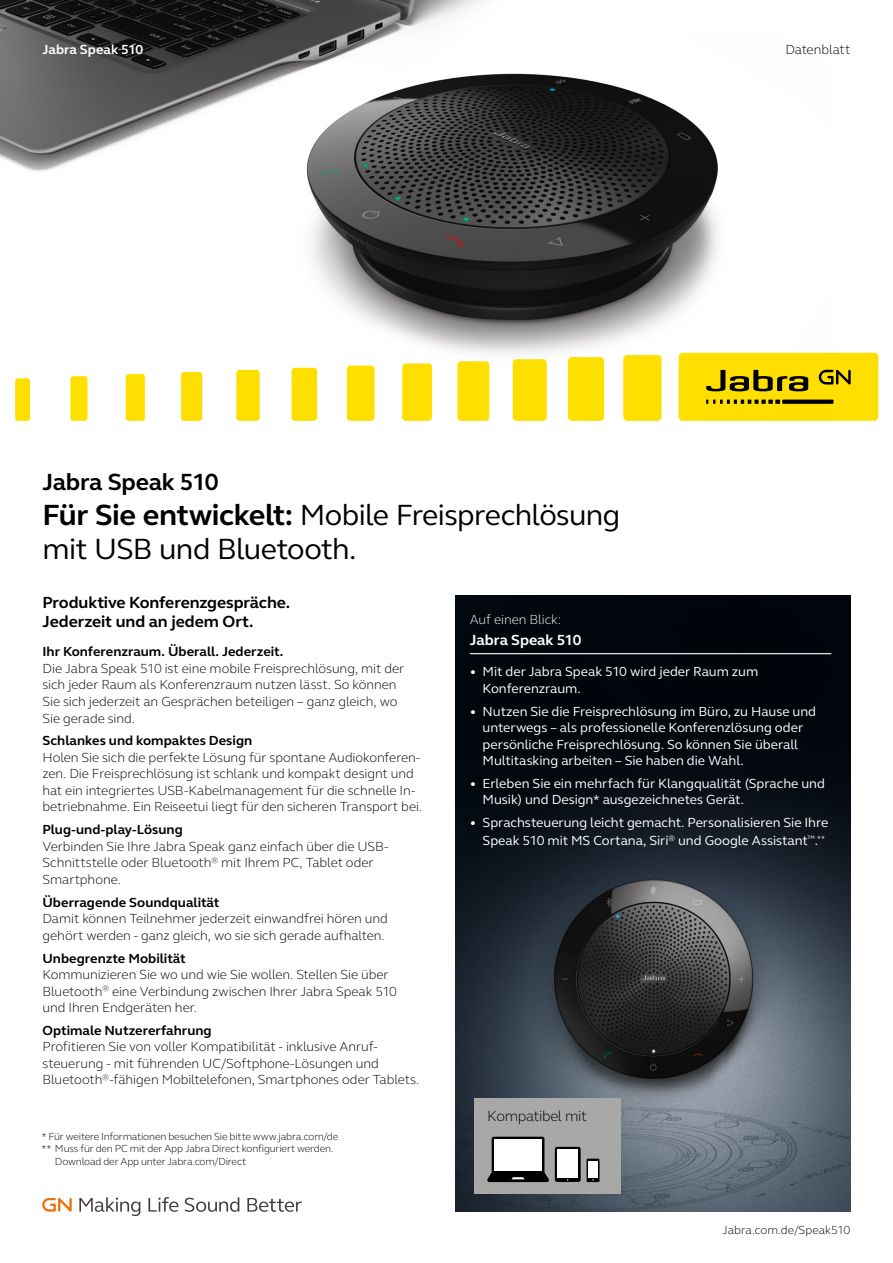
<style>
.page{position:relative;width:893px;height:1263px;background:#fff}
.page>*{position:absolute;margin:0;border:0;box-sizing:border-box;transform-origin:0 0}
.t1{font:30px/34.5px "GN Elliot";letter-spacing:-.02em;color:#000}
.t2{font:700 24px "GN Elliot";letter-spacing:-.01em;color:#000}
.jabra_subheader_new{font:700 16.5px/19.5px "GN Elliot";letter-spacing:-.005em;color:#000}
.t3{font:700 15px "GN Elliot";letter-spacing:-.005em;color:#fff}
.jabra_body_copy{font:300 15px "GN Elliot";letter-spacing:-.02em;color:#000}
.jabra_body_bold{font:300 13.5px/16.5px "GN Elliot";letter-spacing:-.005em;color:#000}
.t4{font:13.5px/16.5px "GN Elliot";letter-spacing:-.005em;color:#fff}
.t5{font:300 13.5px "GN Elliot";letter-spacing:-.005em;color:#fff}
.t6{font:700 13.5px "GN Elliot";color:#fff}
.jabra_table_copy{font:300 12px "GN Elliot";color:#000}
.jabra_body_copy-2{font:300 10.5px "GN Elliot";letter-spacing:-.015em;color:#000}
.s1{font-weight:700}
</style>
<div class="page">
<img style="left:0;top:0;width:879px;height:421px">
<img style="left:455px;top:595px;width:395px;height:617px">
<img style="left:800px;top:857px;width:39px;height:279px">
<img style="left:487px;top:857px;width:313px;height:279px">
<svg style="left:42px;top:1198px;width:30px;height:13px"></svg>
<svg style="left:79px;top:1197px;width:61px;height:19px"></svg>
<svg style="left:148px;top:1197px;width:30px;height:15px"></svg>
<svg style="left:185px;top:1197px;width:54px;height:15px"></svg>
<svg style="left:247px;top:1198px;width:55px;height:14px"></svg>
<hr style="left:470px;top:653px;width:361px;height:1px;background:#fff">
<div style="left:15px;top:378px;width:15px;height:43px;background:#ffdf00;border-radius:3px"></div>
<div style="left:70px;top:376px;width:17px;height:45px;background:#ffdf00;border-radius:3px"></div>
<div style="left:126px;top:374px;width:19px;height:47px;background:#ffdf00;border-radius:3px"></div>
<div style="left:181px;top:372px;width:21px;height:49px;background:#ffdf00;border-radius:3px"></div>
<div style="left:236px;top:370px;width:24px;height:51px;background:#ffdf00;border-radius:3px"></div>
<div style="left:292px;top:368px;width:25px;height:53px;background:#ffdf00;border-radius:3px"></div>
<div style="left:347px;top:366px;width:27px;height:55px;background:#ffdf00;border-radius:3px"></div>
<div style="left:402px;top:363px;width:30px;height:58px;background:#ffdf00;border-radius:4px"></div>
<div style="left:457px;top:361px;width:32px;height:60px;background:#ffdf00;border-radius:4px"></div>
<div style="left:513px;top:359px;width:34px;height:62px;background:#ffdf00;border-radius:4px"></div>
<div style="left:568px;top:357px;width:36px;height:64px;background:#ffdf00;border-radius:4px"></div>
<div style="left:623px;top:355px;width:38px;height:66px;background:#ffdf00;border-radius:4px"></div>
<div style="left:679px;top:353px;width:199px;height:68px;background:#ffdf00;border-radius:4px"></div>
<svg style="left:706px;top:370px;width:102px;height:21px"></svg>
<svg style="left:706px;top:400px;width:74px;height:4px"></svg>
<svg style="left:782px;top:400px;width:51px;height:4px"></svg>
<svg style="left:819px;top:370px;width:32px;height:14px"></svg>
<div style="left:475px;top:1098px;width:146px;height:96px;background:#a8a8a7"></div>
<svg style="left:587px;top:1159px;width:12px;height:23px"></svg>
<div style="left:588px;top:1162px;width:10px;height:16px;background:#fff"></div>
<div style="left:492px;top:1137px;width:52px;height:38px;background:#000;border-radius:2px"></div>
<div style="left:494px;top:1139px;width:48px;height:32px;background:#fff"></div>
<svg style="left:487px;top:1172px;width:62px;height:10px"></svg>
<svg style="left:555px;top:1147px;width:26px;height:35px"></svg>
<div style="left:558px;top:1150px;width:20px;height:28px;background:#fff"></div>
<p class="t6" style="left:43px;top:40px;width:102px">Jabra Speak 510</p>
<p class="jabra_body_bold" style="left:785px;top:41px;width:67px">Datenblatt</p>
<p class="t2" style="left:43px;top:466px;width:178px">Jabra Speak 510</p>
<p class="t1" style="left:43px;top:497px;width:579px"><span class="s1">Für Sie entwickelt:</span> Mobile Freisprechlösung mit USB und Bluetooth.</p>
<p class="jabra_subheader_new" style="left:43px;top:592px;width:249px">Produktive Konferenzgespräche.<br>Jederzeit und an jedem Ort.</p>
<p class="jabra_body_bold" style="left:43px;top:643px;width:363px"><span class="s1">Ihr Konferenzraum. Überall. Jederzeit.<br></span>Die Jabra Speak 510 ist eine mobile Freisprechlösung, mit der sich jeder Raum als Konferenzraum nutzen lässt. So können Sie sich jederzeit an Gesprächen beteiligen – ganz gleich, wo Sie gerade sind.</p>
<p class="jabra_body_bold" style="left:43px;top:732px;width:381px"><span class="s1">Schlankes und kompaktes Design<br></span>Holen Sie sich die perfekte Lösung für spontane Audiokonferen&shy;zen. Die Freisprechlösung ist schlank und kompakt designt und hat ein integriertes USB-Kabelmanagement für die schnelle In&shy;betriebnahme. Ein Reiseetui liegt für den sicheren Transport bei.</p>
<p class="jabra_body_bold" style="left:43px;top:821px;width:347px"><span class="s1">Plug-und-play-Lösung<br></span>Verbinden Sie Ihre Jabra Speak ganz einfach über die USB-Schnittstelle oder Bluetooth<sup>®</sup> mit Ihrem PC, Tablet oder Smartphone.</p>
<p class="jabra_body_bold" style="left:43px;top:893px;width:347px"><span class="s1">Überragende Soundqualität<br></span>Damit können Teilnehmer jederzeit einwandfrei hören und gehört werden - ganz gleich, wo sie sich gerade aufhalten.</p>
<p class="jabra_body_bold" style="left:43px;top:949px;width:356px"><span class="s1">Unbegrenzte Mobilität<br></span>Kommunizieren Sie wo und wie Sie wollen. Stellen Sie über Bluetooth<sup>®</sup> eine Verbindung zwischen Ihrer Jabra Speak 510 und Ihren Endgeräten her.</p>
<p class="jabra_body_bold" style="left:43px;top:1022px;width:378px"><span class="s1">Optimale Nutzererfahrung<br></span>Profitieren Sie von voller Kompatibilität - inklusive Anruf&shy;steuerung - mit führenden UC/Softphone-Lösungen und Bluetooth<sup>®</sup>-fähigen Mobiltelefonen, Smartphones oder Tablets.</p>
<p class="t5" style="left:470px;top:610px;width:93px">Auf einen Blick:</p>
<p class="t3" style="left:470px;top:629px;width:113px">Jabra Speak 510</p>
<p class="t4" style="left:483px;top:663px;width:277px;text-indent:-13px">• Mit der Jabra Speak 510 wird jeder Raum zum<br>Konferenzraum.</p>
<p class="t4" style="left:483px;top:702px;width:335px;text-indent:-13px">• Nutzen Sie die Freisprechlösung im Büro, zu Hause und unterwegs – als professionelle Konferenzlösung oder persönliche Freisprechlösung. So können Sie überall Multitasking arbeiten – Sie haben die Wahl.</p>
<p class="t4" style="left:483px;top:775px;width:344px;text-indent:-13px">• Erleben Sie ein mehrfach für Klangqualität (Sprache und<br>Musik) und Design* ausgezeichnetes Gerät.</p>
<p class="t4" style="left:470px;top:813px;width:360px;line-height:18px;text-align:right">• Sprachsteuerung leicht gemacht. Personalisieren Sie Ihre<br>Speak 510 mit MS Cortana, Siri<sup>®</sup> und Google Assistant<sup>™</sup>.<sup>**</sup></p>
<p class="jabra_body_copy-2" style="left:41px;top:1129px;width:298px">* Für weitere Informationen besuchen Sie bitte www.jabra.com/de</p>
<p class="jabra_body_copy-2" style="left:41px;top:1142px;width:293px">** Muss für den PC mit der App Jabra Direct konfiguriert werden.</p>
<p class="jabra_body_copy-2" style="left:55px;top:1154px;width:193px">Download der App unter Jabra.com/Direct</p>
<p class="jabra_body_copy" style="left:487px;top:1106px;width:101px">Kompatibel mit</p>
<p class="jabra_table_copy" style="left:723px;top:1221px;width:129px">Jabra.com.de/Speak510</p>
</div>
